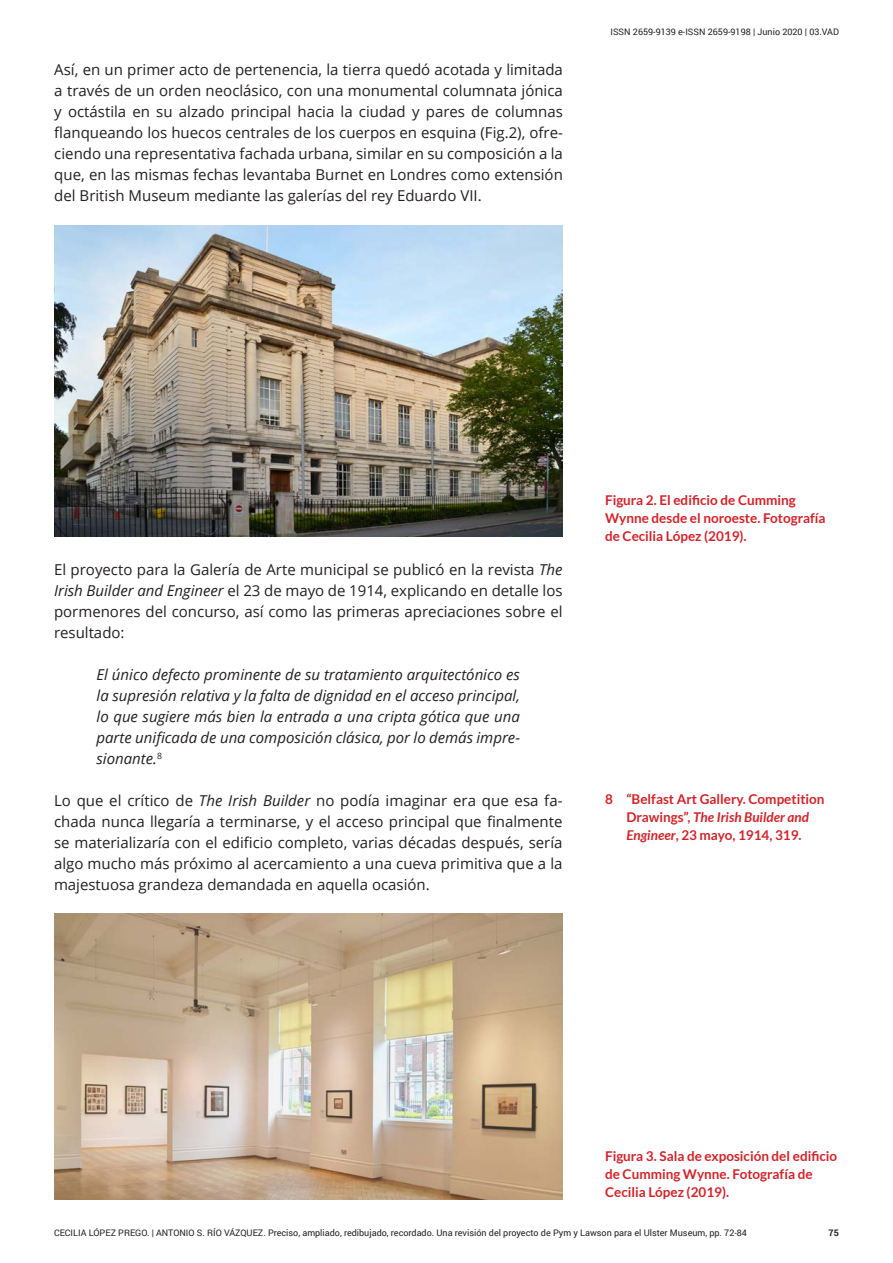
<style>
.page{position:relative;width:893px;height:1263px;background:#fff}
.page>*{position:absolute;margin:0;border:0;box-sizing:border-box;transform-origin:0 0}
.t1{font:15px/21px "Open Sans";color:#231f20;text-align:justify}
.t2{font:italic 15px/21px "Open Sans";color:#231f20;text-align:justify}
.t3{font:700 13.5px/18px "Lato";color:#d1232a}
.t4{font:9px "Roboto";color:#231f20}
.t5{font:700 9px "Roboto";color:#231f20}
.s1{font-style:italic}
</style>
<div class="page">
<img style="left:54px;top:226px;width:509px;height:310px">
<img style="left:54px;top:913px;width:509px;height:286px">
<p class="t1" style="left:54px;top:59px;width:510px">Así, en un primer acto de pertenencia, la tierra quedó acotada y limitada a través de un orden neoclásico, con una monumental columnata jónica y octástila en su alzado principal hacia la ciudad y pares de columnas flanqueando los huecos centrales de los cuerpos en esquina (Fig.2), ofre&shy;ciendo una representativa fachada urbana, similar en su composición a la que, en las mismas fechas levantaba Burnet en Londres como extensión del British Museum mediante las galerías del rey Eduardo VII.</p>
<p class="t4" style="left:610px;top:25px;width:230px">ISSN 2659-9139 e-ISSN 2659-9198 | Junio 2020 | 03.VAD</p>
<p class="t1" style="left:54px;top:558px;width:510px">El proyecto para la Galería de Arte municipal se publicó en la revista <span class="s1">The Irish Builder and Engineer</span> el 23 de mayo de 1914, explicando en detalle los pormenores del concurso, así como las primeras apreciaciones sobre el resultado:</p>
<p class="t2" style="left:97px;top:663px;width:425px">El único defecto prominente de su tratamiento arquitectónico es la supresión relativa y la falta de dignidad en el acceso principal, lo que sugiere más bien la entrada a una cripta gótica que una parte unificada de una composición clásica, por lo demás impre&shy;sionante.<sup>8</sup></p>
<p class="t1" style="left:54px;top:789px;width:510px">Lo que el crítico de <span class="s1">The Irish Builder</span> no podía imaginar era que esa fa&shy;chada nunca llegaría a terminarse, y el acceso principal que finalmente se materializaría con el edificio completo, varias décadas después, sería algo mucho más próximo al acercamiento a una cueva primitiva que a la majestuosa grandeza demandada en aquella ocasión.</p>
<p class="t3" style="left:605px;top:491px;width:192px">Figura 2. El edificio de Cumming</p>
<p class="t3" style="left:605px;top:509px;width:222px">Wynne desde el noroeste. Fotografía de Cecilia López (2019).</p>
<p class="t3" style="left:605px;top:790px;width:9px">8</p>
<p class="t3" style="left:626px;top:790px;width:200px">“Belfast Art Gallery. Competition<br>Drawings”, <span class="s1">The Irish Builder and<br>Engineer</span>, 23 mayo, 1914, 319.</p>
<p class="t3" style="left:605px;top:1147px;width:234px">Figura 3. Sala de exposición del edificio de Cumming Wynne. Fotografía de<br>Cecilia López (2019).</p>
<p class="t4" style="left:54px;top:1226px;width:694px">CECILIA LÓPEZ PREGO. | ANTONIO S. RÍO VÁZQUEZ. Preciso, ampliado, redibujado, recordado. Una revisión del proyecto de Pym y Lawson para el Ulster Museum, pp. 72-84</p>
<p class="t5" style="left:829px;top:1226px;width:12px">75</p>
</div>
